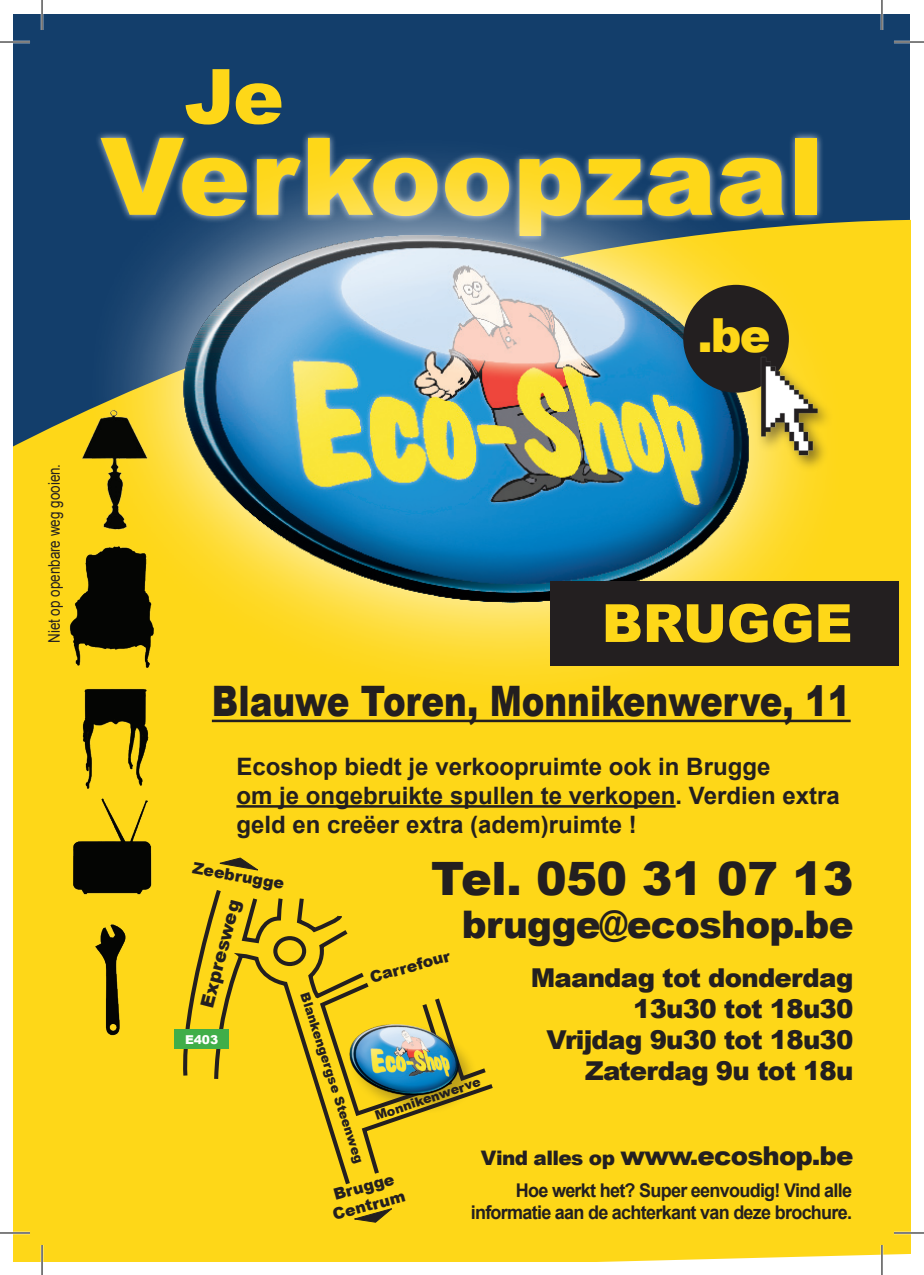
<style>
.page{position:relative;width:924px;height:1275px;background:#fff}
.page>*{position:absolute;margin:0;border:0;box-sizing:border-box;transform-origin:0 0}
.t1{font:900 107.4px "Arial";color:#fed718}
.t2{font:900 76px "Arial";color:#fed718}
.t3{font:900 52.6px "Arial";color:#fed718}
.t4{font:900 47px "Arial";color:#fed718}
.t5{font:900 46px "Arial";letter-spacing:-.01em;color:#231f20}
.t6{font:900 42px "Arial";color:#231f20;scale:.81 1}
.t7{font:900 38px "Arial";letter-spacing:-.02em;color:#231f20}
.t8{font:900 26px/31.2px "Arial";letter-spacing:-.03em;color:#231f20;text-align:right}
.t9{font:700 24px/28.8px "Arial";color:#231f20}
.t10{font:700 18.8px/21.6px "Arial";letter-spacing:-.04em;color:#231f20;text-align:right;scale:.95 1}
.t11{font:900 18.4px "Arial";color:#231f20}
.t12{font:16px "Arial";color:#231f20;scale:.84 1}
.t13{font:900 15.8px/19px "Arial";color:#231f20;text-align:center}
.t14{font:900 12.8px "Arial";color:#231f20}
.t15{font:900 12.2px "Arial";color:#fff}
.s1{font-size:20px}
</style>
<div class="page">
<div style="left:14px;top:14px;width:895px;height:531px;background:#133e6b"></div>
<div style="left:14px;top:219px;width:895px;height:1042px;background:#fed718"></div>
<div style="left:71px;top:119px;width:768px;height:575px;background:#fff;opacity:.94"></div>
<img style="left:166px;top:225px;width:600px;height:381px">
<div style="left:683px;top:285px;width:105px;height:108px;background:#231f20;border-radius:50%"></div>
<hr style="left:236px;top:805px;width:439px;height:2px;background:#231f20">
<img style="left:69px;top:406px;width:90px;height:136px">
<hr style="left:212px;top:719px;width:638px;height:3px;background:#231f20">
<img style="left:70px;top:679px;width:88px;height:95px">
<img style="left:64px;top:774px;width:100px;height:136px">
<img style="left:63px;top:543px;width:102px;height:136px">
<img style="left:88px;top:915px;width:52px;height:136px">
<div style="left:755px;top:352px;width:78px;height:119px;background:#231f20;opacity:.52"></div>
<img style="left:757px;top:355px;width:63px;height:103px">
<div style="left:550px;top:581px;width:348px;height:84px;background:#231f20"></div>
<svg style="left:181px;top:886px;width:316px;height:302px;background:#f0cb18"></svg>
<svg style="left:349px;top:1207px;width:44px;height:16px"></svg>
<div style="left:348px;top:1021px;width:130px;height:92px;background:#231f20;opacity:.3"></div>
<img style="left:346px;top:1022px;width:115px;height:73px">
<div style="left:174px;top:1029px;width:54px;height:20px;background:#40ae49"></div>
<svg style="left:218px;top:857px;width:44px;height:15px"></svg>
<hr style="left:0;top:41px;width:30px;height:2px;background:#fff">
<hr style="left:893px;top:41px;width:30px;height:2px;background:#fff">
<hr style="left:0;top:1231px;width:30px;height:3px;background:#fff">
<hr style="left:893px;top:1231px;width:30px;height:3px;background:#fff">
<hr style="left:41px;top:0;width:2px;height:30px;background:#fff">
<hr style="left:41px;top:1245px;width:2px;height:30px;background:#fff">
<hr style="left:880px;top:0;width:2px;height:30px;background:#fff">
<hr style="left:880px;top:1245px;width:2px;height:30px;background:#fff">
<hr style="left:0;top:42px;width:30px;height:1px;background:#000">
<hr style="left:893px;top:42px;width:30px;height:1px;background:#000">
<hr style="left:0;top:1232px;width:30px;height:1px;background:#000">
<hr style="left:893px;top:1232px;width:30px;height:1px;background:#000">
<hr style="left:42px;top:0;width:1px;height:30px;background:#000">
<hr style="left:42px;top:1245px;width:1px;height:30px;background:#000">
<hr style="left:881px;top:0;width:1px;height:30px;background:#000">
<hr style="left:881px;top:1245px;width:1px;height:30px;background:#000">
<h2 class="t2" style="left:184px;top:41px;width:101px">Je</h2>
<h1 class="t1" style="left:100px;top:98px;width:724px">Verkoopzaal</h1>
<h3 class="t4" style="left:697px;top:301px;width:75px">.be</h3>
<p class="t12" style="left:44px;top:643px;width:215px;rotate:-90deg">Niet op openbare weg gooien.</p>
<h3 class="t3" style="left:601px;top:585px;width:252px">BRUGGE</h3>
<h3 class="t6" style="left:212px;top:670px;width:789px">Blauwe Toren, Monnikenwerve, 11</h3>
<p class="t9" style="left:236px;top:753px;width:604px">Ecoshop biedt je verkoopruimte ook in Brugge<br>om je ongebruikte spullen te verkopen. Verdien extra geld en creëer extra (adem)ruimte !</p>
<p class="t13" style="left:194px;top:857px;width:94px;rotate:10deg">Zeebrugge</p>
<p class="t11" style="left:193px;top:1003px;width:112px;rotate:-75deg">Expresweg</p>
<p class="t15" style="left:185px;top:1030px;width:35px">E403</p>
<h3 class="t5" style="left:431px;top:845px;width:423px">Tel. 050 31 07 13</h3>
<h3 class="t7" style="left:462px;top:897px;width:393px">brugge@ecoshop.be</h3>
<p class="t8" style="left:530px;top:961px;width:324px">Maandag tot donderdag<br>13u30 tot 18u30<br>Vrijdag 9u30 tot 18u30<br>Zaterdag 9u tot 18u</p>
<p class="t13" style="left:367px;top:967px;width:84px;rotate:-15deg">Carrefour</p>
<p class="t14" style="left:313px;top:990px;width:180px;rotate:72deg">Blankengergse Steenweg</p>
<p class="t14" style="left:372px;top:1106px;width:112px;rotate:-18deg">Monnikenwerve</p>
<p class="t8" style="left:480px;top:1139px;width:374px"><span class="s1">Vind alles op</span> www.ecoshop.be</p>
<p class="t13" style="left:325px;top:1186px;width:76px;rotate:-15deg">Brugge<br>Centrum</p>
<p class="t10" style="left:470px;top:1180px;width:403px">Hoe werkt het? Super eenvoudig! Vind alle informatie aan de achterkant van deze brochure.</p>
</div>
